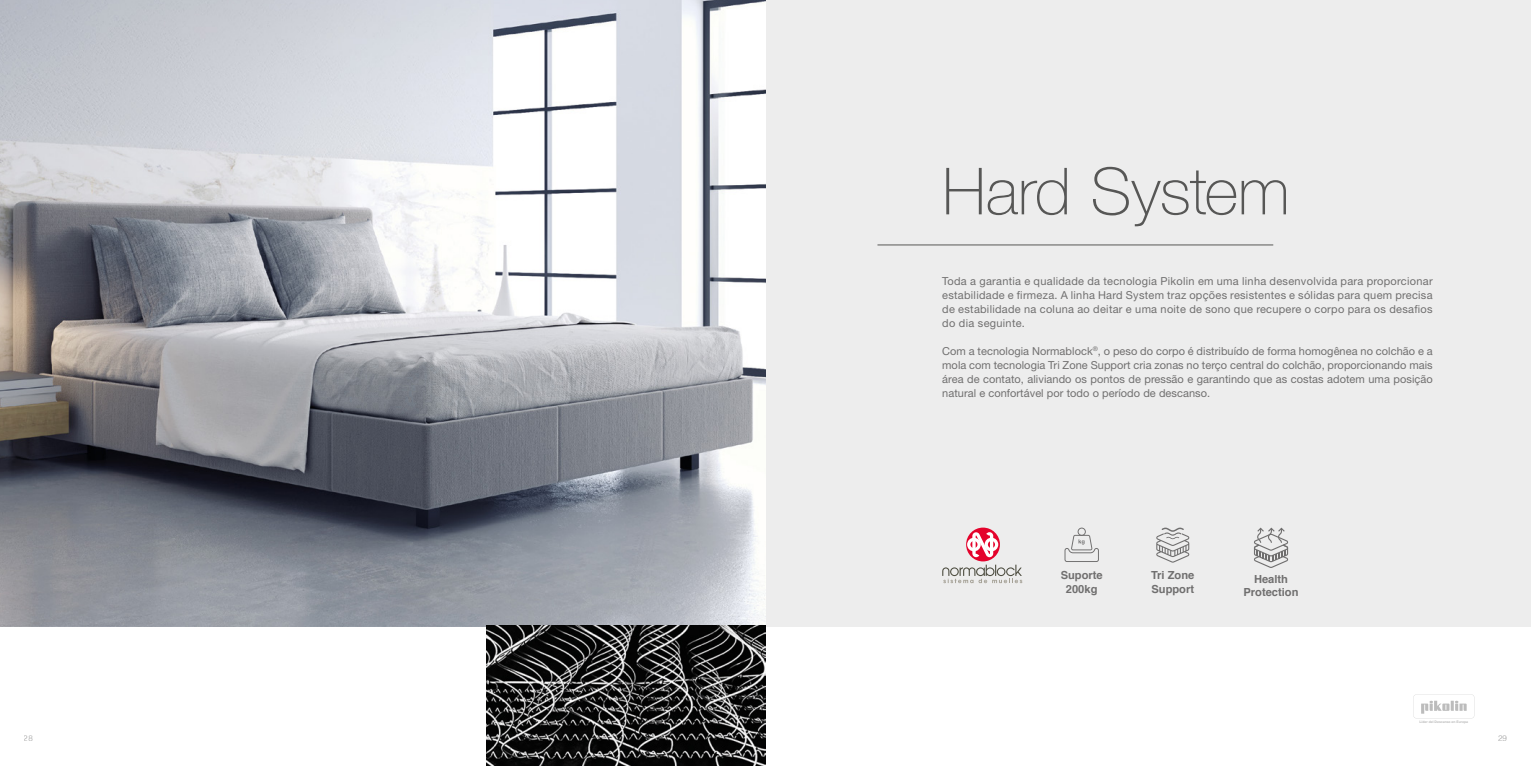
<style>
.page{position:relative;width:1531px;height:766px;background:#fff}
.page>*{position:absolute;margin:0;border:0;box-sizing:border-box;transform-origin:0 0}
.t1{font:100 65px "Helvetica Neue LT Std";letter-spacing:-.01em;color:#575756}
.t2{font:700 11.1px/13.4px "Helvetica";color:#706f6f;text-align:center}
.t3{font:11px/14px "Helvetica Neue LT Std";letter-spacing:.005em;color:#706f6f;text-align:justify}
.t4{font:300 8px "Helvetica";color:#9f9f9f}
.t5{font:700 3.4px "Helvetica Neue LT Std";color:#bcbcbc}
</style>
<div class="page">
<div style="left:765px;top:0;width:766px;height:626px;background:#ededed"></div>
<svg style="left:966px;top:527px;width:34px;height:34px"></svg>
<svg style="left:967px;top:532px;width:31px;height:25px"></svg>
<svg style="left:942px;top:564px;width:80px;height:19px"></svg>
<img style="left:0;top:0;width:765px;height:625px">
<img style="left:486px;top:625px;width:279px;height:140px">
<hr style="left:877px;top:244px;width:396px;height:1px;background:#575756">
<svg style="left:1413px;top:694px;width:61px;height:24px"></svg>
<svg style="left:1064px;top:527px;width:35px;height:35px"></svg>
<svg style="left:1156px;top:527px;width:33px;height:35px"></svg>
<svg style="left:1254px;top:527px;width:34px;height:40px"></svg>
<h1 class="t1" style="left:942px;top:154px;width:349px">Hard System</h1>
<p class="t3" style="left:942px;top:274px;width:492px">Toda a garantia e qualidade da tecnologia Pikolin em uma linha desenvolvida para proporcionar estabilidade e firmeza. A linha Hard System traz opções resistentes e sólidas para quem precisa de estabilidade na coluna ao deitar e uma noite de sono que recupere o corpo para os desafios do dia seguinte.</p>
<p class="t3" style="left:942px;top:344px;width:492px">Com a tecnologia Normablock<sup>®</sup>, o peso do corpo é distribuído de forma homogênea no colchão e a mola com tecnologia Tri Zone Support cria zonas no terço central do colchão, proporcionando mais área de contato, aliviando os pontos de pressão e garantindo que as costas adotem uma posição natural e confortável por todo o período de descanso.</p>
<p class="t2" style="left:1061px;top:568px;width:44px">Suporte<br>200kg</p>
<p class="t2" style="left:1151px;top:568px;width:45px;text-align:left">Tri Zone<br>Support</p>
<p class="t2" style="left:1243px;top:572px;width:57px">Health<br>Protection</p>
<p class="t5" style="left:1419px;top:719px;width:50px">Líder del Descanso en Europa</p>
<p class="t4" style="left:24px;top:730px;width:10px">28</p>
<p class="t4" style="left:1498px;top:730px;width:10px">29</p>
</div>
